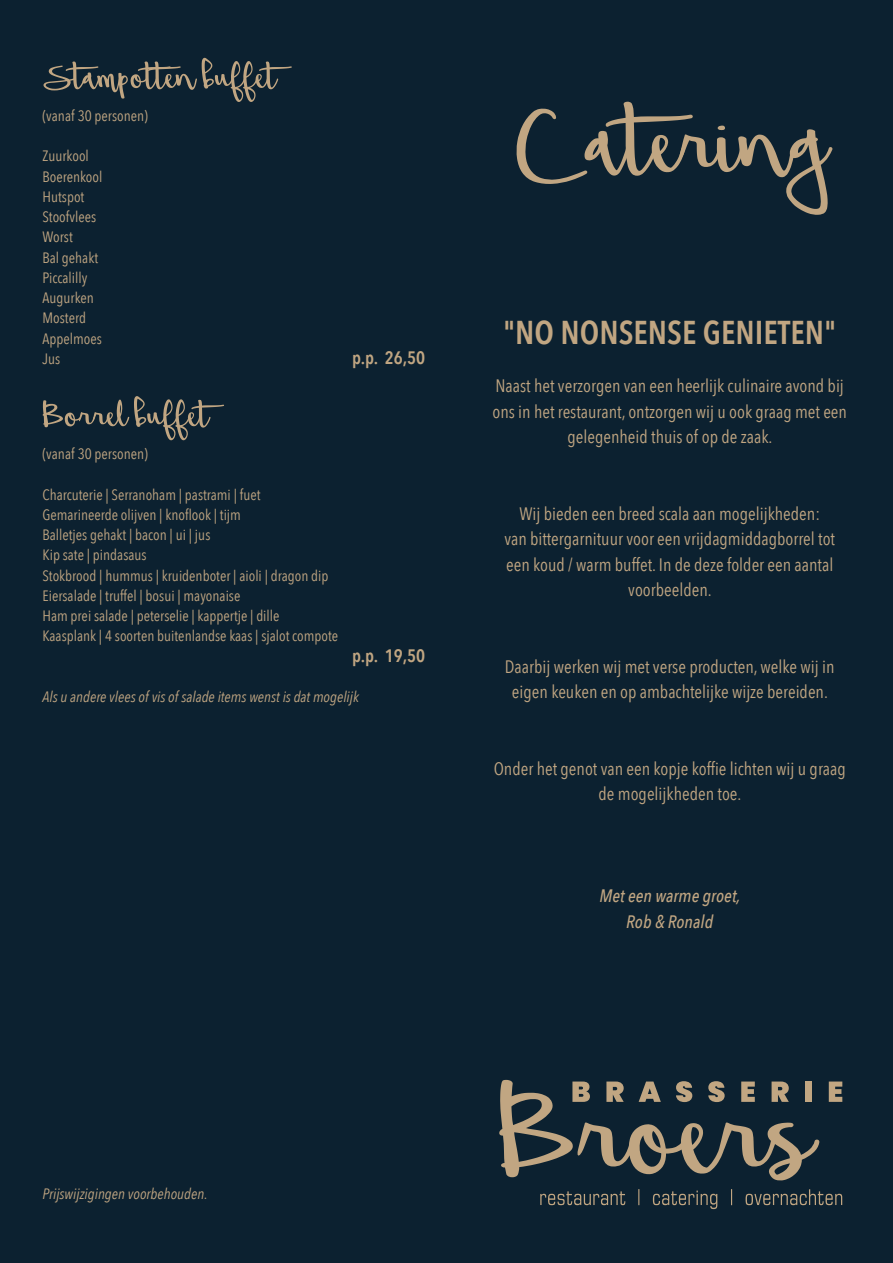
<style>
.page{position:relative;width:893px;height:1263px;background:#0c2130}
.page>*{position:absolute;margin:0;border:0;box-sizing:border-box;transform-origin:0 0}
.t1{font:156px "Beautiful Mess";color:#c1a682}
.t2{font:58.5px "Beautiful Mess";color:#c1a682}
.t3{font:600 33px "Avenir Next Condensed";color:#c1a682}
.t4{font:18px/25.5px "Avenir Next Condensed";color:#c1a682;text-align:center}
.t5{font:italic 500 18px/25.5px "Avenir Next Condensed";color:#c1a682;text-align:center}
.t6{font:600 18px "Avenir Next Condensed";color:#c1a682}
.t7{font:15px/20.2px "Avenir Next Condensed";color:#c1a682}
.t8{font:italic 15px "Avenir Next Condensed";color:#c1a682}
</style>
<div class="page">
<svg style="left:499px;top:1080px;width:320px;height:100px"></svg>
<div style="left:805px;top:1081px;width:6px;height:21px;background:#c1a682"></div>
<svg style="left:829px;top:1081px;width:13px;height:21px"></svg>
<svg style="left:540px;top:1189px;width:302px;height:20px"></svg>
<h2 class="t2" style="left:43px;top:32px;width:235px">Stampotten buffet</h2>
<p class="t7" style="left:43px;top:105px;width:107px">(vanaf 30 personen)</p>
<p class="t7" style="left:43px;top:145px;width:61px">Zuurkool<br>Boerenkool<br>Hutspot<br>Stoofvlees<br>Worst<br>Bal gehakt<br>Piccalilly<br>Augurken<br>Mosterd<br>Appelmoes<br>Jus</p>
<h2 class="t2" style="left:43px;top:370px;width:167px">Borrel buffet</h2>
<p class="t7" style="left:43px;top:443px;width:107px">(vanaf 30 personen)</p>
<p class="t7" style="left:43px;top:484px;width:297px">Charcuterie | Serranoham | pastrami | fuet Gemarineerde olijven | knoflook | tijm<br>Balletjes gehakt | bacon | ui | jus<br>Kip sate | pindasaus<br>Stokbrood | hummus | kruidenboter | aioli | dragon dip Eiersalade | truffel | bosui | mayonaise<br>Ham prei salade | peterselie | kappertje | dille<br>Kaasplank | 4 soorten buitenlandse kaas | sjalot compote</p>
<p class="t6" style="left:352px;top:342px;width:75px">p.p. 26,50</p>
<p class="t6" style="left:352px;top:640px;width:75px">p.p. 19,50</p>
<p class="t8" style="left:43px;top:688px;width:318px">Als u andere vlees of vis of salade items wenst is dat mogelijk</p>
<h1 class="t1" style="left:514px;top:23px;width:313px">Catering</h1>
<h3 class="t3" style="left:503px;top:304px;width:335px">"NO NONSENSE GENIETEN"</h3>
<p class="t4" style="left:492px;top:372px;width:356px">Naast het verzorgen van een heerlijk culinaire avond bij ons in het restaurant, ontzorgen wij u ook graag met een gelegenheid thuis of op de zaak.</p>
<p class="t4" style="left:504px;top:500px;width:332px">Wij bieden een breed scala aan mogelijkheden:<br>van bittergarnituur voor een vrijdagmiddagborrel tot een koud / warm buffet. In de deze folder een aantal voorbeelden.</p>
<p class="t4" style="left:505px;top:653px;width:331px">Daarbij werken wij met verse producten, welke wij in eigen keuken en op ambachtelijke wijze bereiden.</p>
<p class="t4" style="left:494px;top:755px;width:354px">Onder het genot van een kopje koffie lichten wij u graag de mogelijkheden toe.</p>
<p class="t5" style="left:599px;top:883px;width:143px">Met een warme groet,<br>Rob &amp; Ronald</p>
<p class="t8" style="left:43px;top:1184px;width:167px">Prijswijzigingen voorbehouden.</p>
</div>
